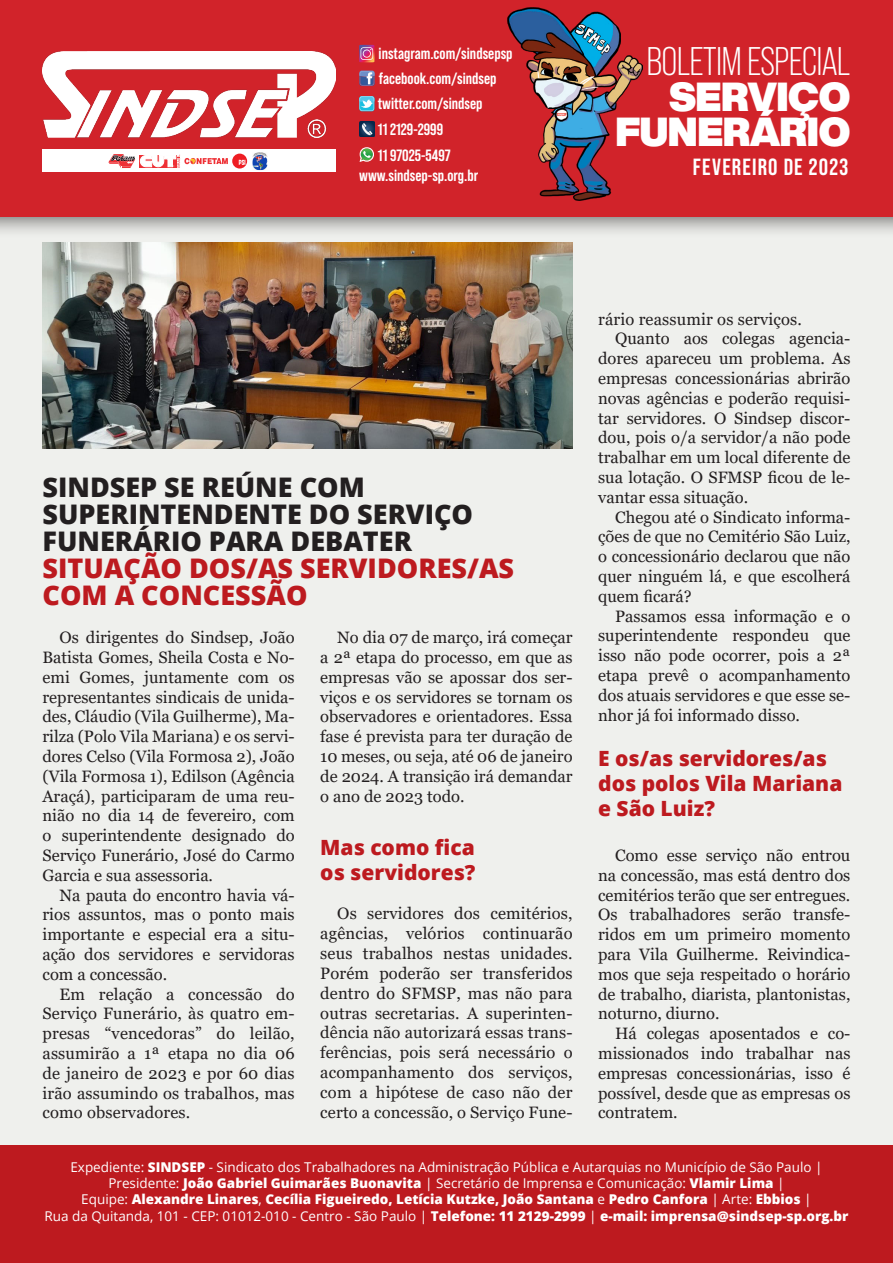
<style>
.page{position:relative;width:893px;height:1263px;background:#eff0ed}
.page>*{position:absolute;margin:0;border:0;box-sizing:border-box;transform-origin:0 0}
.t1{font:900 39.9px/35.5px "Helvetica Now Display";letter-spacing:-.01em;color:#fff;text-align:right}
.t2{font:800 27px/27px "Open Sans";color:#231f20}
.t3{font:700 23.4px "Bebas Neue Pro";letter-spacing:.055em;color:#fff}
.t4{font:800 21px/25.2px "Open Sans";color:#bd1a1f}
.t5{font:16.5px/19.8px "Georgia";color:#231f20;text-align:justify}
.t6{font:700 16.35px "Bebas Neue Pro";color:#fff}
.t7{font:13.5px/16.2px "Open Sans";color:#fff;text-align:center}
.s1{font-family:"Bebas Neue Pro";font-weight:400}
.s2{color:#bd1a1f}
.s3{font-weight:800}
</style>
<div class="page">
<img style="left:43px;top:243px;width:530px;height:206px">
<div style="left:0;top:1145px;width:893px;height:118px;background:#bd1a1f"></div>
<div style="left:0;top:0;width:893px;height:239px;background:#231f20;opacity:.65"></div>
<div style="left:0;top:0;width:893px;height:217px;background:#d1232a"></div>
<img style="left:42px;top:52px;width:293px;height:85px">
<div style="left:42px;top:150px;width:293px;height:22px;background:#fff"></div>
<svg style="left:108px;top:152px;width:160px;height:19px"></svg>
<img style="left:538px;top:56px;width:105px;height:144px">
<img style="left:508px;top:7px;width:112px;height:101px">
<svg style="left:359px;top:71px;width:16px;height:15px"></svg>
<svg style="left:359px;top:96px;width:15px;height:15px"></svg>
<img style="left:359px;top:122px;width:15px;height:15px">
<svg style="left:359px;top:147px;width:15px;height:15px"></svg>
<svg style="left:359px;top:45px;width:15px;height:17px"></svg>
<p class="t6" style="left:379px;top:44px;width:135px">instagram.com/sindsepsp</p>
<p class="t6" style="left:379px;top:69px;width:119px">facebook.com/sindsep</p>
<p class="t6" style="left:378px;top:94px;width:106px">twitter.com/sindsep</p>
<p class="t6" style="left:378px;top:120px;width:67px">11 2129-2999</p>
<p class="t6" style="left:378px;top:146px;width:74px">11 97025-5497</p>
<p class="t6" style="left:359px;top:166px;width:120px">www.sindsep-sp.org.br</p>
<p class="t1" style="left:615px;top:43px;width:236px"><span class="s1">BOLETIM ESPECIAL<br></span>SERVIÇO<br>FUNERÁRIO</p>
<p class="t3" style="left:693px;top:153px;width:157px">FEVEREIRO DE 2023</p>
<p class="t2" style="left:43px;top:472px;width:473px">SINDSEP SE REÚNE COM<br>SUPERINTENDENTE DO SERVIÇO<br>FUNERÁRIO PARA DEBATER<br><span class="s2">SITUAÇÃO DOS/AS SERVIDORES/AS<br>COM A CONCESSÃO</span></p>
<p class="t5" style="left:43px;top:628px;width:254px;text-indent:17px">Os dirigentes do Sindsep, João Batista Gomes, Sheila Costa e No&shy;emi Gomes, juntamente com os representantes sindicais de unida&shy;des, Cláudio (Vila Guilherme), Ma&shy;rilza (Polo Vila Mariana) e os servi&shy;dores Celso (Vila Formosa 2), João (Vila Formosa 1), Edilson (Agência Araçá), participaram de uma reu&shy;nião no dia 14 de fevereiro, com o superintendente designado do Serviço Funerário, José do Carmo Garcia e sua assessoria.</p>
<p class="t5" style="left:43px;top:885px;width:254px;text-indent:17px">Na pauta do encontro havia vá&shy;rios assuntos, mas o ponto mais importante e especial era a situ&shy;ação dos servidores e servidoras com a concessão.</p>
<p class="t5" style="left:43px;top:984px;width:254px;text-indent:17px">Em relação a concessão do Serviço Funerário, às quatro em&shy;presas “vencedoras” do leilão, assumirão a 1ª etapa no dia 06 de janeiro de 2023 e por 60 dias irão assumindo os trabalhos, mas como observadores.</p>
<p class="t5" style="left:320px;top:628px;width:254px;text-indent:17px">No dia 07 de março, irá começar a 2ª etapa do processo, em que as empresas vão se apossar dos ser&shy;viços e os servidores se tornam os observadores e orientadores. Essa fase é prevista para ter duração de 10 meses, ou seja, até 06 de janeiro de 2024. A transição irá demandar o ano de 2023 todo.</p>
<p class="t4" style="left:320px;top:833px;width:157px">Mas como fica os servidores?</p>
<p class="t5" style="left:320px;top:904px;width:254px;text-indent:17px">Os servidores dos cemitérios, agências, velórios continuarão seus trabalhos nestas unidades.<br>Porém poderão ser transferidos dentro do SFMSP, mas não para outras secretarias. A superinten&shy;dência não autorizará essas trans&shy;ferências, pois será necessário o acompanhamento dos serviços, com a hipótese de caso não der certo a concessão, o Serviço Fune-</p>
<p class="t5" style="left:598px;top:309px;width:205px">rário reassumir os serviços.</p>
<p class="t5" style="left:598px;top:329px;width:254px;text-indent:17px">Quanto aos colegas agencia&shy;dores apareceu um problema. As empresas concessionárias abrirão novas agências e poderão requisi&shy;tar servidores. O Sindsep discor&shy;dou, pois o/a servidor/a não pode trabalhar em um local diferente de sua lotação. O SFMSP ficou de le&shy;vantar essa situação.</p>
<p class="t5" style="left:598px;top:507px;width:254px;text-indent:17px">Chegou até o Sindicato informa&shy;ções de que no Cemitério São Luiz, o concessionário declarou que não quer ninguém lá, e que escolherá quem ficará?</p>
<p class="t5" style="left:598px;top:606px;width:254px;text-indent:17px">Passamos essa informação e o superintendente respondeu que isso não pode ocorrer, pois a 2ª etapa prevê o acompanhamento dos atuais servidores e que esse se&shy;nhor já foi informado disso.</p>
<p class="t4" style="left:598px;top:744px;width:246px">E os/as servidores/as dos polos Vila Mariana e São Luiz?</p>
<p class="t5" style="left:598px;top:846px;width:254px;text-indent:17px">Como esse serviço não entrou na concessão, mas está dentro dos cemitérios terão que ser entregues.<br>Os trabalhadores serão transfe&shy;ridos em um primeiro momento para Vila Guilherme. Reivindica&shy;mos que seja respeitado o horário de trabalho, diarista, plantonistas, noturno, diurno.</p>
<p class="t5" style="left:598px;top:1024px;width:254px;text-indent:17px">Há colegas aposentados e co&shy;missionados indo trabalhar nas empresas concessionárias, isso é possível, desde que as empresas os contratem.</p>
<p class="t7" style="left:44px;top:1158px;width:805px">Expediente: <span class="s3">SINDSEP</span> - Sindicato dos Trabalhadores na Administração Pública e Autarquias no Município de São Paulo | Presidente: <span class="s3">João Gabriel Guimarães Buonavita</span> | Secretário de Imprensa e Comunicação: <span class="s3">Vlamir Lima</span> |<br>Equipe: <span class="s3">Alexandre Linares</span>, <span class="s3">Cecília Figueiredo, Letícia Kutzke, João Santana</span> e <span class="s3">Pedro Canfora</span> | Arte: <span class="s3">Ebbios</span> |<br>Rua da Quitanda, 101 - CEP: 01012-010 - Centro - São Paulo | <span class="s3">Telefone: 11 2129-2999</span> | <span class="s3">e-mail: imprensa@sindsep-sp.org.br</span></p>
</div>
